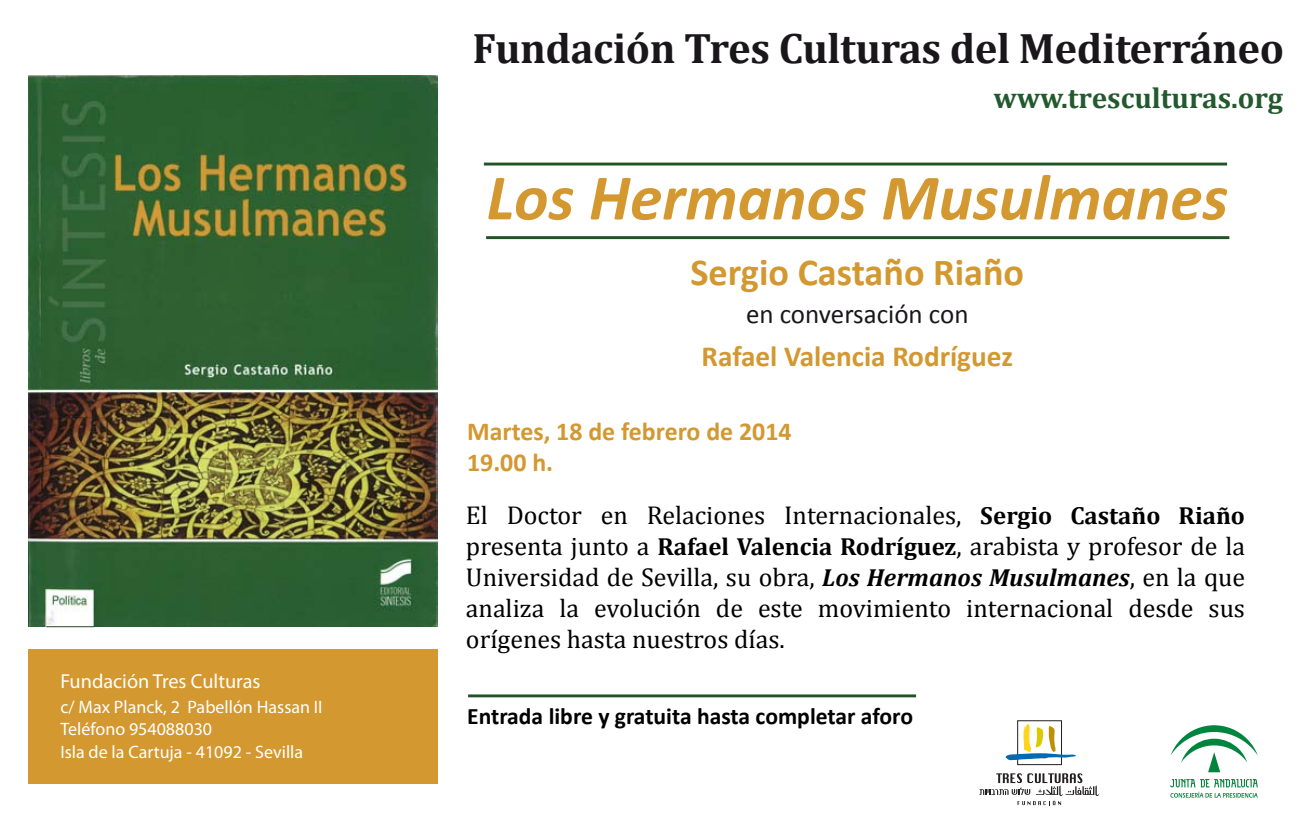
<style>
.page{position:relative;width:1308px;height:830px;background:#fff}
.page>*{position:absolute;margin:0;border:0;box-sizing:border-box;transform-origin:0 0}
.t1{font:italic 700 65.25px "Calibri";color:#d39830}
.t2{font:700 42.75px "Cambria";letter-spacing:-.01em;color:#1a171b}
.t3{font:700 38.25px "Calibri";color:#d39830}
.t4{font:700 29.25px "Calibri";color:#d39830}
.t5{font:700 29.25px "Cambria";color:#235a2d}
.t6{font:27px "Calibri";color:#1a171b}
.t7{font:25.88px/31.1px "Cambria";color:#000;text-align:justify}
.t8{font:700 25.88px/31.1px "Calibri";color:#d39830}
.t9{font:700 23.62px "Calibri";color:#000}
.t10{font:20.25px "Myriad Pro";color:#fff}
.t11{font:18px/22.5px "Myriad Pro";color:#fff}
.s1{font-weight:700;font-size:24.75px}
.s2{font-weight:700;font-style:italic;font-size:24.75px}
</style>
<div class="page">
<div style="left:29px;top:649px;width:409px;height:134px;background:#d39830"></div>
<hr style="left:486px;top:236px;width:743px;height:3px;background:#225327">
<hr style="left:468px;top:694px;width:448px;height:3px;background:#225327">
<hr style="left:484px;top:162px;width:743px;height:3px;background:#225327">
<div style="left:1017px;top:720px;width:44px;height:44px;border:1px solid #231f20"></div>
<svg style="left:1005px;top:723px;width:70px;height:37px"></svg>
<svg style="left:979px;top:773px;width:120px;height:31px"></svg>
<img style="left:29px;top:76px;width:409px;height:550px">
<svg style="left:1170px;top:725px;width:87px;height:46px"></svg>
<svg style="left:1170px;top:779px;width:87px;height:18px"></svg>
<hr style="left:46px;top:626px;width:48px;height:1px;background:#264827">
<p class="t10" style="left:60px;top:668px;width:201px">Fundación Tres Culturas</p>
<p class="t11" style="left:60px;top:694px;width:264px">c/ Max Planck, 2 Pabellón Hassan II<br>Teléfono 954088030<br>Isla de la Cartuja - 41092 - Sevilla</p>
<h2 class="t2" style="left:472px;top:18px;width:813px">Fundación Tres Culturas del Mediterráneo</h2>
<p class="t5" style="left:993px;top:78px;width:291px">www.tresculturas.org</p>
<h1 class="t1" style="left:486px;top:156px;width:743px">Los Hermanos Musulmanes</h1>
<h3 class="t3" style="left:690px;top:247px;width:335px">Sergio Castaño Riaño</h3>
<p class="t6" style="left:746px;top:297px;width:224px">en conversación con</p>
<p class="t4" style="left:701px;top:337px;width:313px">Rafael Valencia Rodríguez</p>
<p class="t8" style="left:467px;top:416px;width:326px">Martes, 18 de febrero de 2014<br>19.00 h.</p>
<p class="t7" style="left:466px;top:499px;width:780px">El Doctor en Relaciones Internacionales, <span class="s1">Sergio Castaño Riaño </span>presenta junto a <span class="s1">Rafael Valencia Rodríguez</span>, arabista y profesor de la Universidad de Sevilla, su obra, <span class="s2">Los Hermanos Musulmanes</span>, en la que analiza la evolución de este movimiento internacional desde sus orígenes hasta nuestros días.</p>
<p class="t9" style="left:467px;top:701px;width:447px">Entrada libre y gratuita hasta completar aforo</p>
</div>
